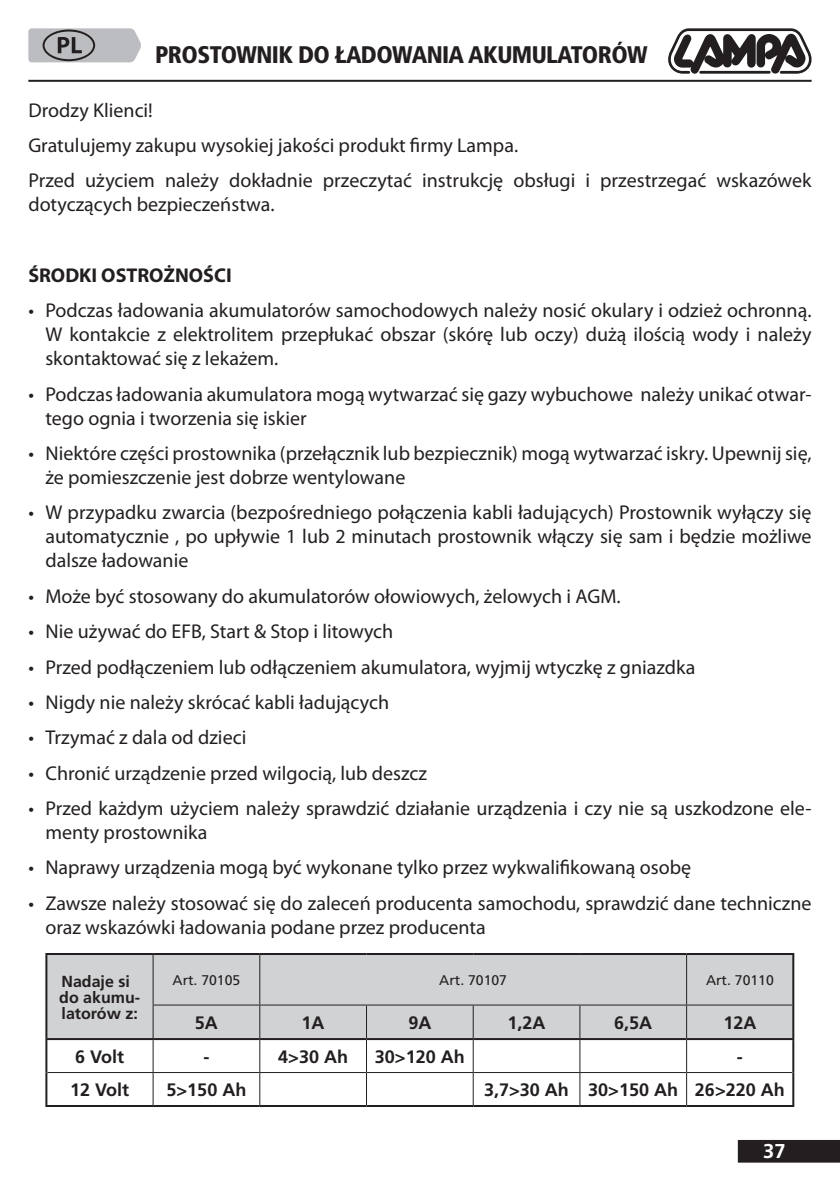
<style>
.page{position:relative;width:840px;height:1191px;background:#fff}
.page>*{position:absolute;margin:0;border:0;box-sizing:border-box;transform-origin:0 0}
.t1{font:900 condensed 24px "Frutiger LT Std";letter-spacing:-.025em;color:#231f20}
.t2{font:20px/24px "Myriad Pro";color:#231f20}
.t3{font:700 20px "Myriad Pro";color:#231f20}
.t4{font:700 20px "Frutiger LT Std";color:#fff}
.t5{font:700 18px "Frutiger LT Std";color:#231f20}
.t6{font:700 16px/16px "Frutiger LT Std";color:#231f20}
.t7{font:14px "Frutiger LT Std";color:#231f20}
</style>
<div class="page">
<hr style="left:28px;top:80px;width:783px;height:2px;background:#231f20">
<div style="left:738px;top:1141px;width:100px;height:20px;background:#231f20"></div>
<div style="left:737px;top:1140px;width:102px;height:22px;border:2px solid #231f20"></div>
<svg style="left:668px;top:28px;width:144px;height:46px"></svg>
<div style="left:47px;top:955px;width:744px;height:83px;background:#d1d2d4"></div>
<hr style="left:259px;top:955px;width:1px;height:49px;background:#231f20">
<hr style="left:685px;top:955px;width:1px;height:49px;background:#231f20">
<hr style="left:152px;top:1005px;width:1px;height:33px;background:#231f20">
<hr style="left:260px;top:1004px;width:106px;height:1px;background:#231f20">
<hr style="left:259px;top:1005px;width:1px;height:33px;background:#231f20">
<hr style="left:366px;top:1004px;width:107px;height:1px;background:#231f20">
<hr style="left:366px;top:1005px;width:1px;height:33px;background:#231f20">
<hr style="left:473px;top:1004px;width:106px;height:1px;background:#231f20">
<hr style="left:472px;top:1005px;width:1px;height:33px;background:#231f20">
<hr style="left:579px;top:1004px;width:107px;height:1px;background:#231f20">
<hr style="left:579px;top:1005px;width:1px;height:33px;background:#231f20">
<hr style="left:686px;top:1004px;width:105px;height:1px;background:#231f20">
<hr style="left:685px;top:1005px;width:1px;height:33px;background:#231f20">
<hr style="left:152px;top:1040px;width:1px;height:32px;background:#231f20">
<hr style="left:259px;top:1040px;width:1px;height:32px;background:#231f20">
<hr style="left:366px;top:1040px;width:1px;height:32px;background:#231f20">
<hr style="left:472px;top:1040px;width:1px;height:32px;background:#231f20">
<hr style="left:579px;top:1040px;width:1px;height:32px;background:#231f20">
<hr style="left:685px;top:1040px;width:1px;height:32px;background:#231f20">
<hr style="left:47px;top:1072px;width:106px;height:1px;background:#231f20">
<hr style="left:153px;top:1072px;width:107px;height:1px;background:#231f20">
<hr style="left:152px;top:1073px;width:1px;height:32px;background:#231f20">
<hr style="left:260px;top:1072px;width:106px;height:1px;background:#231f20">
<hr style="left:259px;top:1073px;width:1px;height:32px;background:#231f20">
<hr style="left:366px;top:1072px;width:107px;height:1px;background:#231f20">
<hr style="left:366px;top:1073px;width:1px;height:32px;background:#231f20">
<hr style="left:473px;top:1072px;width:106px;height:1px;background:#231f20">
<hr style="left:472px;top:1073px;width:1px;height:32px;background:#231f20">
<hr style="left:579px;top:1072px;width:107px;height:1px;background:#231f20">
<hr style="left:579px;top:1073px;width:1px;height:32px;background:#231f20">
<hr style="left:686px;top:1072px;width:105px;height:1px;background:#231f20">
<hr style="left:685px;top:1073px;width:1px;height:32px;background:#231f20">
<hr style="left:152px;top:955px;width:1px;height:49px;background:#231f20">
<hr style="left:152px;top:1004px;width:108px;height:1px;background:#231f20">
<hr style="left:45px;top:953px;width:108px;height:2px;background:#231f20">
<hr style="left:45px;top:955px;width:2px;height:50px;background:#231f20">
<hr style="left:45px;top:1005px;width:2px;height:33px;background:#231f20">
<hr style="left:153px;top:953px;width:107px;height:2px;background:#231f20">
<hr style="left:260px;top:953px;width:106px;height:2px;background:#231f20">
<hr style="left:366px;top:953px;width:107px;height:2px;background:#231f20">
<hr style="left:473px;top:953px;width:106px;height:2px;background:#231f20">
<hr style="left:579px;top:953px;width:107px;height:2px;background:#231f20">
<hr style="left:686px;top:953px;width:107px;height:2px;background:#231f20">
<hr style="left:791px;top:1005px;width:2px;height:33px;background:#231f20">
<hr style="left:45px;top:1072px;width:2px;height:33px;background:#231f20">
<hr style="left:791px;top:1072px;width:2px;height:33px;background:#231f20">
<hr style="left:45px;top:1105px;width:108px;height:2px;background:#231f20">
<hr style="left:153px;top:1105px;width:107px;height:2px;background:#231f20">
<hr style="left:260px;top:1105px;width:106px;height:2px;background:#231f20">
<hr style="left:366px;top:1105px;width:107px;height:2px;background:#231f20">
<hr style="left:473px;top:1105px;width:106px;height:2px;background:#231f20">
<hr style="left:579px;top:1105px;width:107px;height:2px;background:#231f20">
<hr style="left:686px;top:1105px;width:107px;height:2px;background:#231f20">
<hr style="left:45px;top:1038px;width:108px;height:2px;background:#231f20">
<hr style="left:45px;top:1040px;width:2px;height:32px;background:#231f20">
<hr style="left:153px;top:1038px;width:107px;height:2px;background:#231f20">
<hr style="left:260px;top:1038px;width:106px;height:2px;background:#231f20">
<hr style="left:366px;top:1038px;width:107px;height:2px;background:#231f20">
<hr style="left:473px;top:1038px;width:106px;height:2px;background:#231f20">
<hr style="left:579px;top:1038px;width:107px;height:2px;background:#231f20">
<hr style="left:686px;top:1038px;width:107px;height:2px;background:#231f20">
<hr style="left:791px;top:1040px;width:2px;height:32px;background:#231f20">
<hr style="left:791px;top:955px;width:2px;height:50px;background:#231f20">
<svg style="left:28px;top:28px;width:113px;height:34px;background:#adadb0"></svg>
<p class="t1" style="left:155px;top:40px;width:493px">PROSTOWNIK DO ŁADOWANIA AKUMULATORÓW</p>
<p class="t2" style="left:28px;top:92px;width:784px;line-height:35.4px">Drodzy Klienci!<br>Gratulujemy zakupu wysokiej jakości produkt firmy Lampa.<br>Przed użyciem należy dokładnie przeczytać instrukcję obsługi i przestrzegać wskazówek</p>
<p class="t2" style="left:28px;top:192px;width:247px">dotyczących bezpieczeństwa.</p>
<p class="t3" style="left:28px;top:262px;width:205px">ŚRODKI OSTROŻNOŚCI</p>
<p class="t2" style="left:45px;top:298px;width:767px;text-align:justify;text-indent:-17px">• Podczas ładowania akumulatorów samochodowych należy nosić okulary i odzież ochronną.<br>W kontakcie z elektrolitem przepłukać obszar (skórę lub oczy) dużą ilością wody i należy skontaktować się z lekażem.</p>
<p class="t2" style="left:45px;top:382px;width:767px;text-indent:-17px">• Podczas ładowania akumulatora mogą wytwarzać się gazy wybuchowe należy unikać otwar&shy;tego ognia i tworzenia się iskier</p>
<p class="t2" style="left:45px;top:441px;width:767px;text-indent:-17px">• Niektóre części prostownika (przełącznik lub bezpiecznik) mogą wytwarzać iskry. Upewnij się, że pomieszczenie jest dobrze wentylowane</p>
<p class="t2" style="left:45px;top:500px;width:767px;text-align:justify;text-indent:-17px">• W przypadku zwarcia (bezpośredniego połączenia kabli ładujących) Prostownik wyłączy się automatycznie , po upływie 1 lub 2 minutach prostownik włączy się sam i będzie możliwe dalsze ładowanie</p>
<p class="t2" style="left:28px;top:584px;width:593px">• Może być stosowany do akumulatorów ołowiowych, żelowych i AGM.</p>
<p class="t2" style="left:28px;top:619px;width:366px">• Nie używać do EFB, Start &amp; Stop i litowych</p>
<p class="t2" style="left:28px;top:654px;width:668px">• Przed podłączeniem lub odłączeniem akumulatora, wyjmij wtyczkę z gniazdka</p>
<p class="t2" style="left:28px;top:690px;width:362px">• Nigdy nie należy skrócać kabli ładujących</p>
<p class="t2" style="left:28px;top:725px;width:219px">• Trzymać z dala od dzieci</p>
<p class="t2" style="left:28px;top:760px;width:400px">• Chronić urządzenie przed wilgocią, lub deszcz</p>
<p class="t2" style="left:45px;top:796px;width:767px;text-indent:-17px">• Przed każdym użyciem należy sprawdzić działanie urządzenia i czy nie są uszkodzone ele&shy;menty prostownika</p>
<p class="t2" style="left:28px;top:855px;width:664px">• Naprawy urządzenia mogą być wykonane tylko przez wykwalifikowaną osobę</p>
<p class="t2" style="left:45px;top:890px;width:767px;text-indent:-17px">• Zawsze należy stosować się do zaleceń producenta samochodu, sprawdzić dane techniczne oraz wskazówki ładowania podane przez producenta</p>
<p class="t6" style="left:59px;top:973px;width:82px">Nadaje si do akumu&shy;latorów z:</p>
<p class="t7" style="left:172px;top:971px;width:69px">Art. 70105</p>
<p class="t7" style="left:439px;top:971px;width:69px">Art. 70107</p>
<p class="t7" style="left:705px;top:971px;width:69px">Art. 70110</p>
<p class="t5" style="left:195px;top:1012px;width:25px">5A</p>
<p class="t5" style="left:301px;top:1012px;width:25px">1A</p>
<p class="t5" style="left:408px;top:1012px;width:25px">9A</p>
<p class="t5" style="left:507px;top:1012px;width:40px">1,2A</p>
<p class="t5" style="left:614px;top:1012px;width:40px">6,5A</p>
<p class="t5" style="left:723px;top:1012px;width:35px">12A</p>
<p class="t5" style="left:75px;top:1045px;width:51px">6 Volt</p>
<p class="t5" style="left:203px;top:1045px;width:7px">-</p>
<p class="t5" style="left:278px;top:1045px;width:71px">4&gt;30 Ah</p>
<p class="t5" style="left:374px;top:1045px;width:91px">30&gt;120 Ah</p>
<p class="t5" style="left:736px;top:1045px;width:7px">-</p>
<p class="t5" style="left:70px;top:1079px;width:61px">12 Volt</p>
<p class="t5" style="left:166px;top:1079px;width:81px">5&gt;150 Ah</p>
<p class="t5" style="left:484px;top:1079px;width:302px">3,7&gt;30 Ah 30&gt;150 Ah 26&gt;220 Ah</p>
<p class="t4" style="left:762px;top:1139px;width:24px">37</p>
</div>
